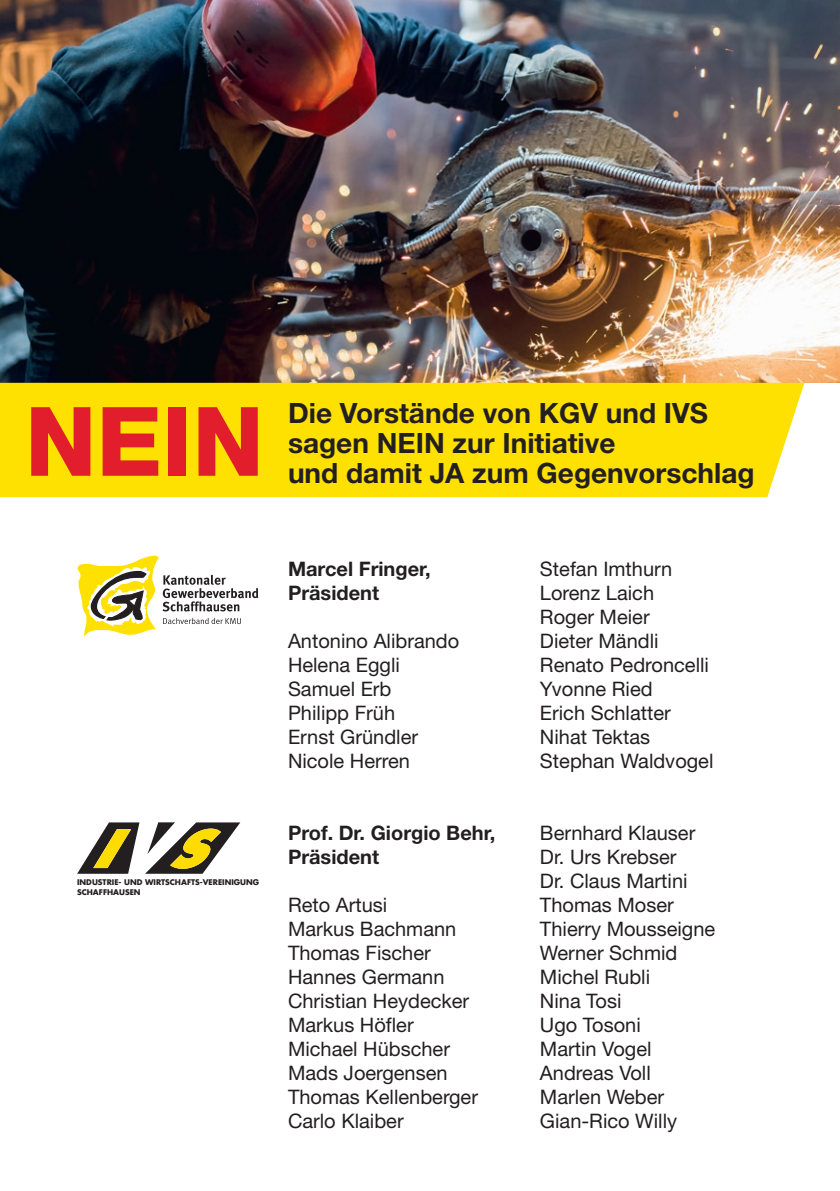
<style>
.page{position:relative;width:840px;height:1191px;background:#fff}
.page>*{position:absolute;margin:0;border:0;box-sizing:border-box;transform-origin:0 0}
.t1{font:800 96px "Helvetica Neue";color:#e21e2c}
.t2{font:700 28px/30px "Helvetica Neue";color:#231f20}
.t3{font:20px/24px "Helvetica Neue";color:#231f20}
.t4{font:700 20px/24px "Helvetica Neue";color:#231f20}
.t5{font:700 7.6px/9.2px "Futura";color:#231f20}
</style>
<div class="page">
<img style="left:0;top:0;width:839px;height:383px">
<svg style="left:78px;top:555px;width:180px;height:81px"></svg>
<div style="left:0;top:383px;width:804px;height:114px;background:#ffe101"></div>
<svg style="left:77px;top:822px;width:62px;height:51px"></svg>
<svg style="left:146px;top:822px;width:94px;height:51px"></svg>
<h1 class="t1" style="left:25px;top:384px;width:240px">NEIN</h1>
<h2 class="t2" style="left:288px;top:397px;width:421px">Die Vorstände von KGV und IVS sagen NEIN zur Initiative</h2>
<h2 class="t2" style="left:288px;top:457px;width:468px">und damit JA zum Gegenvorschlag</h2>
<p class="t5" style="left:77px;top:878px;width:183px">INDUSTRIE- UND WIRTSCHAFTS-VEREINIGUNG<br>SCHAFFHAUSEN</p>
<p class="t4" style="left:288px;top:556px;width:144px">Marcel Fringer,<br>Präsident</p>
<p class="t3" style="left:288px;top:629px;width:173px">Antonino Alibrando<br>Helena Eggli<br>Samuel Erb<br>Philipp Früh<br>Ernst Gründler<br>Nicole Herren</p>
<p class="t4" style="left:288px;top:820px;width:209px">Prof. Dr. Giorgio Behr,<br>Präsident</p>
<p class="t3" style="left:288px;top:893px;width:191px">Reto Artusi<br>Markus Bachmann<br>Thomas Fischer<br>Hannes Germann<br>Christian Heydecker<br>Markus Höfler<br>Michael Hübscher<br>Mads Joergensen<br>Thomas Kellenberger<br>Carlo Klaiber</p>
<p class="t3" style="left:539px;top:557px;width:175px">Stefan Imthurn<br>Lorenz Laich<br>Roger Meier<br>Dieter Mändli<br>Renato Pedroncelli<br>Yvonne Ried<br>Erich Schlatter<br>Nihat Tektas<br>Stephan Waldvogel</p>
<p class="t3" style="left:539px;top:821px;width:177px">Bernhard Klauser<br>Dr. Urs Krebser<br>Dr. Claus Martini<br>Thomas Moser<br>Thierry Mousseigne<br>Werner Schmid<br>Michel Rubli<br>Nina Tosi<br>Ugo Tosoni<br>Martin Vogel<br>Andreas Voll<br>Marlen Weber<br>Gian-Rico Willy</p>
</div>
